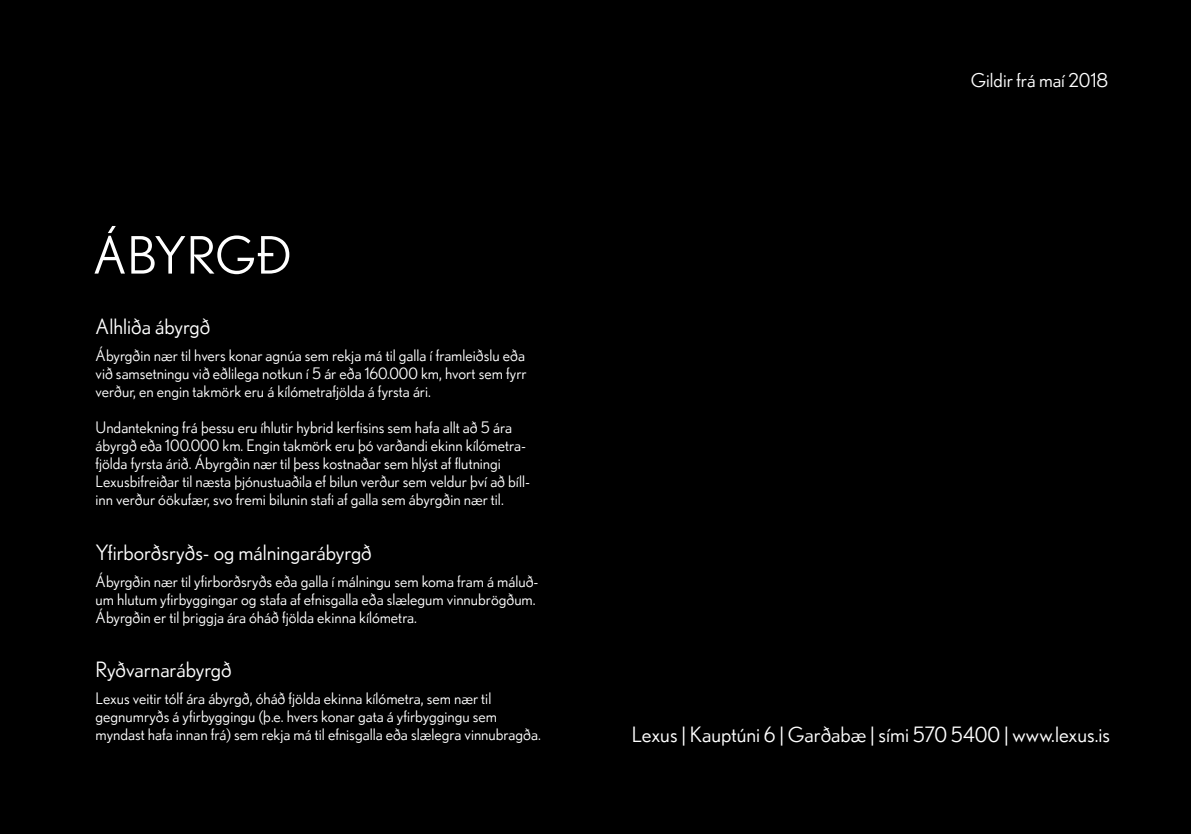
<style>
.page{position:relative;width:1191px;height:834px;background:#fff}
.page>*{position:absolute;margin:0;border:0;box-sizing:border-box;transform-origin:0 0}
.t1{font:51.27px "Nobel";color:#fff}
.t2{font:21px "Nobel";color:#fff}
.t3{font:19.25px "Nobel";color:#fff}
.t4{font:15.75px/18px "Nobel";color:#fff}
</style>
<div class="page">
<div style="left:0;top:0;width:1191px;height:833px;background:#000"></div>
<h1 class="t1" style="left:93px;top:226px;width:200px">ÁBYRGÐ</h1>
<h2 class="t2" style="left:95px;top:314px;width:116px">Alhliða ábyrgð</h2>
<p class="t4" style="left:95px;top:346px;width:432px;text-align:justify">Ábyrgðin nær til hvers konar agnúa sem rekja má til galla í framleiðslu eða við samsetningu við eðlilega notkun í 5 ár eða 160.000 km, hvort sem fyrr verður, en engin takmörk eru á kílómetrafjölda á fyrsta ári.</p>
<p class="t4" style="left:95px;top:418px;width:436px">Undantekning frá þessu eru íhlutir hybrid kerfisins sem hafa allt að 5 ára ábyrgð eða 100.000 km. Engin takmörk eru þó varðandi ekinn kílómetra&shy;fjölda fyrsta árið. Ábyrgðin nær til þess kostnaðar sem hlýst af flutningi Lexusbifreiðar til næsta þjónustuaðila ef bilun verður sem veldur því að bíll&shy;inn verður óökufær, svo fremi bilunin stafi af galla sem ábyrgðin nær til.</p>
<h2 class="t2" style="left:95px;top:540px;width:278px">Yfirborðsryðs- og málningarábyrgð</h2>
<p class="t4" style="left:95px;top:571px;width:444px">Ábyrgðin nær til yfirborðsryðs eða galla í málningu sem koma fram á máluð&shy;um hlutum yfirbyggingar og stafa af efnisgalla eða slælegum vinnubrögðum.<br>Ábyrgðin er til þriggja ára óháð fjölda ekinna kílómetra.</p>
<h2 class="t2" style="left:95px;top:657px;width:138px">Ryðvarnarábyrgð</h2>
<p class="t4" style="left:95px;top:689px;width:447px">Lexus veitir tólf ára ábyrgð, óháð fjölda ekinna kílómetra, sem nær til gegnumryðs á yfirbyggingu (þ.e. hvers konar gata á yfirbyggingu sem myndast hafa innan frá) sem rekja má til efnisgalla eða slælegra vinnubragða.</p>
<p class="t3" style="left:971px;top:69px;width:139px">Gildir frá maí 2018</p>
<h2 class="t2" style="left:632px;top:722px;width:480px">Lexus | Kauptúni 6 | Garðabæ | sími 570 5400 | www.lexus.is</h2>
</div>
